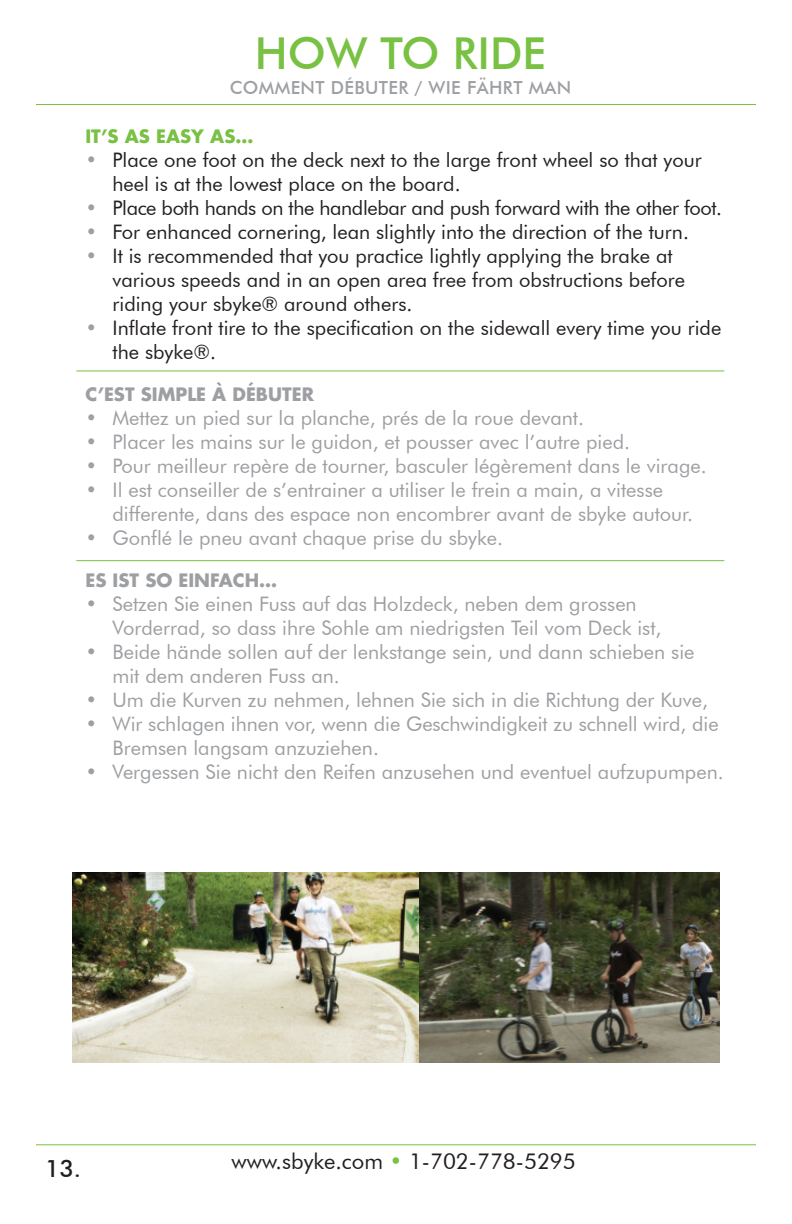
<style>
.page{position:relative;width:792px;height:1224px;background:#fff}
.page>*{position:absolute;margin:0;border:0;box-sizing:border-box;transform-origin:0 0}
.t1{font:500 44px "Futura BT";color:#78c143}
.t2{font:500 24px "Futura BT";color:#231f20}
.t3{font:22px "Futura BT";color:#231f20}
.t4{font:20px/24px "Futura BT";color:#9d9fa2}
.t5{font:20px/24px "Futura BT";color:#231f20}
.t6{font:20px "Futura BT";letter-spacing:-.02em;color:#231f20}
.t7{font:700 18px "Futura";color:#9d9fa2}
.t8{font:500 18px "Futura BT";letter-spacing:.02em;color:#9d9fa2}
.t9{font:700 18px "Futura";color:#78c143}
.s1{color:#9d9fa2}
.s2{color:#78c143}
</style>
<div class="page">
<hr style="left:36px;top:1144px;width:720px;height:1px;background:#78c143">
<hr style="left:36px;top:104px;width:720px;height:1px;background:#78c143">
<img style="left:72px;top:873px;width:648px;height:189px">
<hr style="left:76px;top:370px;width:648px;height:1px;background:#78c143">
<hr style="left:76px;top:560px;width:648px;height:1px;background:#78c143">
<h1 class="t1" style="left:255px;top:27px;width:292px">HOW TO RIDE</h1>
<p class="t8" style="left:230px;top:76px;width:343px">COMMENT DÉBUTER / WIE FÄHRT MAN</p>
<p class="t9" style="left:86px;top:124px;width:169px">IT’S AS EASY AS…</p>
<p class="t5" style="left:112px;top:148px;width:591px;text-indent:-27px"><span class="s1">•</span> Place one foot on the deck next to the large front wheel so that your heel is at the lowest place on the board.</p>
<p class="t6" style="left:86px;top:196px;width:638px"><span class="s1">•</span> Place both hands on the handlebar and push forward with the other foot.</p>
<p class="t5" style="left:86px;top:220px;width:605px"><span class="s1">•</span> For enhanced cornering, lean slightly into the direction of the turn.</p>
<p class="t5" style="left:112px;top:244px;width:574px;text-indent:-27px"><span class="s1">•</span> It is recommended that you practice lightly applying the brake at various speeds and in an open area free from obstructions before riding your sbyke® around others.</p>
<p class="t5" style="left:112px;top:316px;width:610px;text-indent:-27px"><span class="s1">•</span> Inflate front tire to the specification on the sidewall every time you ride the sbyke®.</p>
<p class="t7" style="left:86px;top:382px;width:230px">C’EST SIMPLE À DÉBUTER</p>
<p class="t4" style="left:86px;top:406px;width:500px">• Mettez un pied sur la planche, prés de la roue devant.</p>
<p class="t4" style="left:86px;top:430px;width:546px">• Placer les mains sur le guidon, et pousser avec l’autre pied.</p>
<p class="t4" style="left:86px;top:454px;width:623px">• Pour meilleur repère de tourner, basculer légèrement dans le virage.</p>
<p class="t4" style="left:112px;top:478px;width:582px;text-indent:-27px">• Il est conseiller de s’entrainer a utiliser le frein a main, a vitesse differente, dans des espace non encombrer avant de sbyke autour.</p>
<p class="t4" style="left:86px;top:526px;width:419px">• Gonflé le pneu avant chaque prise du sbyke.</p>
<p class="t7" style="left:86px;top:568px;width:193px">ES IST SO EINFACH…</p>
<p class="t4" style="left:112px;top:592px;width:551px;text-indent:-27px">• Setzen Sie einen Fuss auf das Holzdeck, neben dem grossen<br>Vorderrad, so dass ihre Sohle am niedrigsten Teil vom Deck ist,</p>
<p class="t4" style="left:112px;top:640px;width:583px;text-indent:-27px">• Beide hände sollen auf der lenkstange sein, und dann schieben sie mit dem anderen Fuss an.</p>
<p class="t4" style="left:86px;top:688px;width:624px">• Um die Kurven zu nehmen, lehnen Sie sich in die Richtung der Kuve,</p>
<p class="t4" style="left:112px;top:712px;width:608px;text-indent:-27px">• Wir schlagen ihnen vor, wenn die Geschwindigkeit zu schnell wird, die<br>Bremsen langsam anzuziehen.</p>
<p class="t4" style="left:86px;top:760px;width:640px">• Vergessen Sie nicht den Reifen anzusehen und eventuel aufzupumpen.</p>
<p class="t2" style="left:45px;top:1154px;width:38px">13.</p>
<p class="t3" style="left:232px;top:1148px;width:346px">www.sbyke.com <span class="s2">•</span> 1-702-778-5295</p>
</div>
